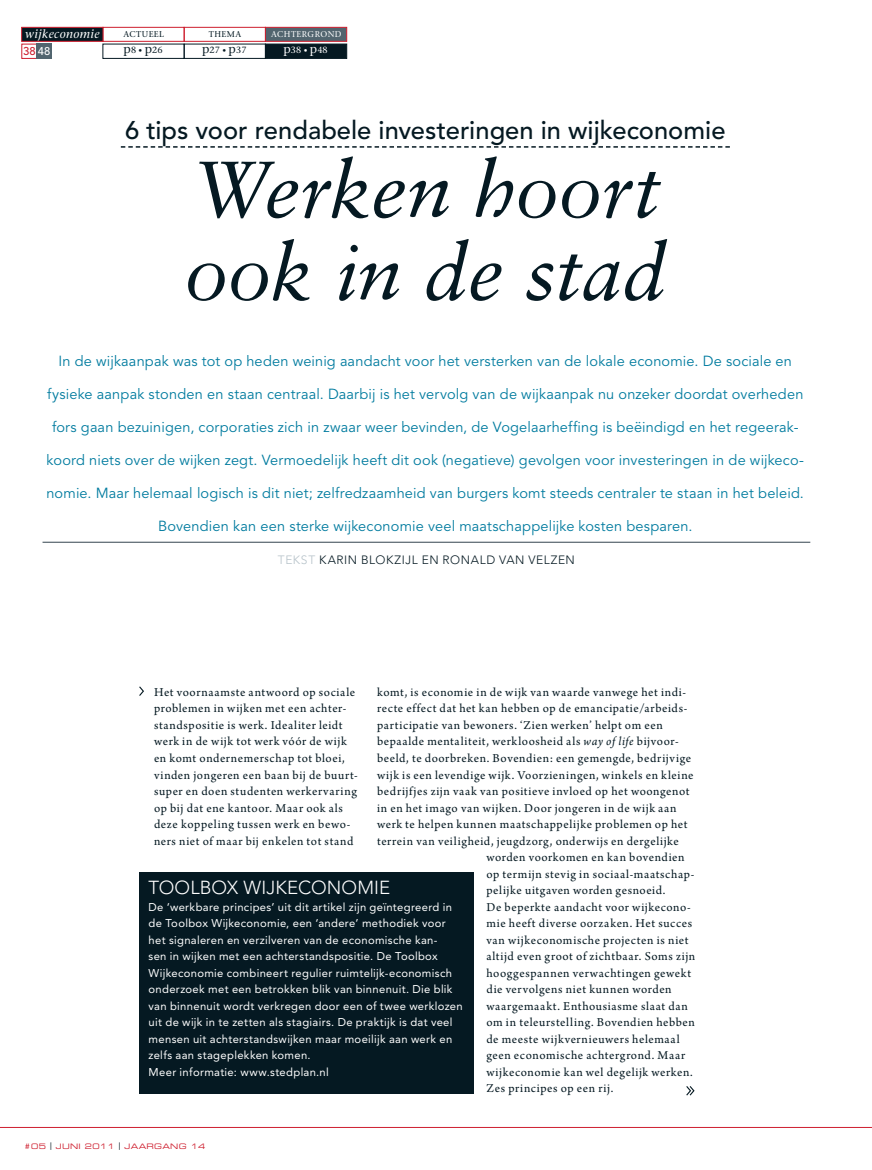
<style>
.page{position:relative;width:872px;height:1170px;background:#fff}
.page>*{position:absolute;margin:0;border:0;box-sizing:border-box;transform-origin:0 0}
.t1{font:italic 79.5px/82.5px "Sabon LT";letter-spacing:-.01em;color:#051922}
.t2{font:500 25.5px "Avenir LT";color:#051922}
.t3{font:300 18.75px "Avenir LT";letter-spacing:.005em;color:#fff}
.t4{font:14.55px "Avenir LT";letter-spacing:.01em;color:#007b9f}
.t5{font:12.75px/16.5px "Arno Pro";letter-spacing:.045em;color:#051922}
.t6{font:300 12px "Avenir LT";letter-spacing:.05em;color:#051922}
.t7{font:italic 12px "Stone Serif LT";letter-spacing:.035em;color:#fff}
.t8{font:11.25px/16.5px "Avenir LT";letter-spacing:.03em;color:#fff}
.t9{font:500 11.25px "Avenir LT";color:#ce1e2e}
.t10{font:9px "Stone Serif LT";color:#051922}
.t11{font:9px "Stone Serif LT";color:#fff}
.t12{font:8.4px "Stone Serif LT";letter-spacing:.05em;color:#051922}
.t13{font:8.4px "Stone Serif LT";letter-spacing:.05em;color:#fff}
.t14{font:7.5px "Eurostile LT Extended Two";letter-spacing:.035em;color:#ce1e2e}
.s1{color:#fff}
.s2{font-size:12px}
.s3{font-size:7.5px}
.s4{color:#b6c2c9}
.s5{font-style:italic}
</style>
<div class="page">
<hr style="left:1px;top:1126px;width:871px;height:1px;background:#ce1e2e">
<div style="left:102px;top:27px;width:83px;height:15px;border:1px solid #ce1e2e"></div>
<div style="left:184px;top:27px;width:82px;height:15px;border:1px solid #ce1e2e"></div>
<div style="left:22px;top:27px;width:81px;height:14px;background:#051922"></div>
<div style="left:21px;top:27px;width:82px;height:15px;border:1px solid #ce1e2e"></div>
<div style="left:102px;top:44px;width:83px;height:15px;border:1px solid #051922"></div>
<div style="left:184px;top:44px;width:82px;height:15px;border:1px solid #051922"></div>
<div style="left:21px;top:44px;width:30px;height:15px;border:1px solid #ce1e2e"></div>
<div style="left:36px;top:44px;width:15px;height:15px;background:#52656f"></div>
<div style="left:265px;top:44px;width:82px;height:14px;background:#051922"></div>
<div style="left:265px;top:44px;width:82px;height:15px;border:1px solid #051922"></div>
<div style="left:265px;top:27px;width:82px;height:14px;background:#52656f"></div>
<div style="left:265px;top:27px;width:82px;height:15px;border:1px solid #ce1e2e"></div>
<svg style="left:686px;top:1086px;width:8px;height:9px"></svg>
<svg style="left:139px;top:686px;width:5px;height:10px"></svg>
<svg style="left:121px;top:146px;width:609px;height:2px"></svg>
<div style="left:139px;top:872px;width:334px;height:222px;background:#051922"></div>
<hr style="left:43px;top:542px;width:767px;height:1px;background:#33444e">
<p class="t7" style="left:25px;top:29px;width:76px">wijkeconomie</p>
<p class="t13" style="left:271px;top:31px;width:72px">ACHTERGROND</p>
<p class="t12" style="left:123px;top:31px;width:42px">ACTUEEL</p>
<p class="t12" style="left:209px;top:31px;width:34px">THEMA</p>
<p class="t9" style="left:23px;top:47px;width:29px">38 <span class="s1">48</span></p>
<p class="t10" style="left:124px;top:47px;width:41px"><span class="s2">p</span>8 <span class="s3">•</span> <span class="s2">p</span>26</p>
<p class="t10" style="left:202px;top:47px;width:46px"><span class="s2">p</span>27 <span class="s3">•</span> <span class="s2">p</span>37</p>
<p class="t11" style="left:283px;top:47px;width:46px"><span class="s2">p</span>38 <span class="s3">•</span> <span class="s2">p</span>48</p>
<h2 class="t2" style="left:125px;top:120px;width:602px">6 tips voor rendabele investeringen in wijkeconomie</h2>
<h1 class="t1" style="left:184px;top:154px;width:483px">Werken hoort ook in de stad</h1>
<p class="t4" style="left:59px;top:354px;width:735px">In de wijkaanpak was tot op heden weinig aandacht voor het versterken van de lokale economie. De sociale en</p>
<p class="t4" style="left:47px;top:387px;width:757px">fysieke aanpak stonden en staan centraal. Daarbij is het vervolg van de wijkaanpak nu onzeker doordat overheden</p>
<p class="t4" style="left:52px;top:420px;width:748px">fors gaan bezuinigen, corporaties zich in zwaar weer bevinden, de Vogelaarheffing is beëindigd en het regeerak-</p>
<p class="t4" style="left:47px;top:453px;width:759px">koord niets over de wijken zegt. Vermoedelijk heeft dit ook (negatieve) gevolgen voor investeringen in de wijkeco-</p>
<p class="t4" style="left:46px;top:486px;width:759px">nomie. Maar helemaal logisch is dit niet; zelfredzaamheid van burgers komt steeds centraler te staan in het beleid.</p>
<p class="t4" style="left:158px;top:519px;width:536px">Bovendien kan een sterke wijkeconomie veel maatschappelijke kosten besparen.</p>
<p class="t6" style="left:278px;top:554px;width:298px"><span class="s4">TEKST</span> KARIN BLOKZIJL EN RONALD VAN VELZEN</p>
<p class="t5" style="left:154px;top:685px;width:205px">Het voornaamste antwoord op sociale problemen in wijken met een achter&shy;standspositie is werk. Idealiter leidt werk in de wijk tot werk vóór de wijk en komt ondernemerschap tot bloei, vinden jongeren een baan bij de buurt&shy;super en doen studenten werkervaring op bij dat ene kantoor. Maar ook als deze koppeling tussen werk en bewo&shy;ners niet of maar bij enkelen tot stand</p>
<p class="t5" style="left:377px;top:685px;width:311px">komt, is economie in de wijk van waarde vanwege het indi-</p>
<p class="t5" style="left:377px;top:701px;width:312px">recte effect dat het kan hebben op de emancipatie/arbeids-</p>
<p class="t5" style="left:377px;top:718px;width:287px">participatie van bewoners. ‘Zien werken’ helpt om een</p>
<p class="t5" style="left:377px;top:734px;width:303px">bepaalde mentaliteit, werkloosheid als <span class="s5">way of life</span> bijvoor-</p>
<p class="t5" style="left:377px;top:751px;width:315px">beeld, te doorbreken. Bovendien: een gemengde, bedrijvige</p>
<p class="t5" style="left:377px;top:767px;width:318px">wijk is een levendige wijk. Voorzieningen, winkels en kleine</p>
<p class="t5" style="left:377px;top:784px;width:314px">bedrijfjes zijn vaak van positieve invloed op het woongenot</p>
<p class="t5" style="left:377px;top:800px;width:301px">in en het imago van wijken. Door jongeren in de wijk aan</p>
<p class="t5" style="left:377px;top:817px;width:312px">werk te helpen kunnen maatschappelijke problemen op het</p>
<p class="t5" style="left:377px;top:833px;width:303px">terrein van veiligheid, jeugdzorg, onderwijs en dergelijke</p>
<p class="t5" style="left:486px;top:850px;width:200px">worden voorkomen en kan bovendien</p>
<p class="t5" style="left:486px;top:866px;width:209px">op termijn stevig in sociaal-maatschap-</p>
<p class="t5" style="left:486px;top:883px;width:181px">pelijke uitgaven worden gesnoeid.</p>
<p class="t5" style="left:486px;top:899px;width:206px">De beperkte aandacht voor wijkecono-</p>
<p class="t5" style="left:486px;top:916px;width:207px">mie heeft diverse oorzaken. Het succes</p>
<p class="t5" style="left:486px;top:932px;width:204px">van wijkeconomische projecten is niet</p>
<p class="t5" style="left:486px;top:949px;width:210px">altijd even groot of zichtbaar. Soms zijn</p>
<p class="t5" style="left:486px;top:965px;width:206px">hooggespannen verwachtingen gewekt</p>
<p class="t5" style="left:486px;top:982px;width:187px">die vervolgens niet kunnen worden</p>
<p class="t5" style="left:486px;top:998px;width:203px">waargemaakt. Enthousiasme slaat dan</p>
<p class="t5" style="left:486px;top:1015px;width:210px">om in teleurstelling. Bovendien hebben</p>
<p class="t5" style="left:486px;top:1031px;width:195px">de meeste wijkvernieuwers helemaal</p>
<p class="t5" style="left:486px;top:1048px;width:200px">geen economische achtergrond. Maar</p>
<p class="t5" style="left:486px;top:1064px;width:208px">wijkeconomie kan wel degelijk werken.</p>
<p class="t5" style="left:486px;top:1081px;width:128px">Zes principes op een rij.</p>
<h3 class="t3" style="left:148px;top:879px;width:243px">TOOLBOX WIJKECONOMIE</h3>
<p class="t8" style="left:148px;top:899px;width:316px">De ‘werkbare principes’ uit dit artikel zijn geïntegreerd in de Toolbox Wijkeconomie, een ‘andere’ methodiek voor het signaleren en verzilveren van de economische kan-<br>sen in wijken met een achterstandspositie. De Toolbox Wijkeconomie combineert regulier ruimtelijk-economisch onderzoek met een betrokken blik van binnenuit. Die blik van binnenuit wordt verkregen door een of twee werklozen uit de wijk in te zetten als stagiairs. De praktijk is dat veel mensen uit achterstandswijken maar moeilijk aan werk en zelfs aan stageplekken komen.<br>Meer informatie: www.stedplan.nl</p>
<p class="t14" style="left:24px;top:1143px;width:183px">#05 <sup>|</sup> JUNI 2011 <sup>|</sup> JAARGANG 14</p>
</div>
